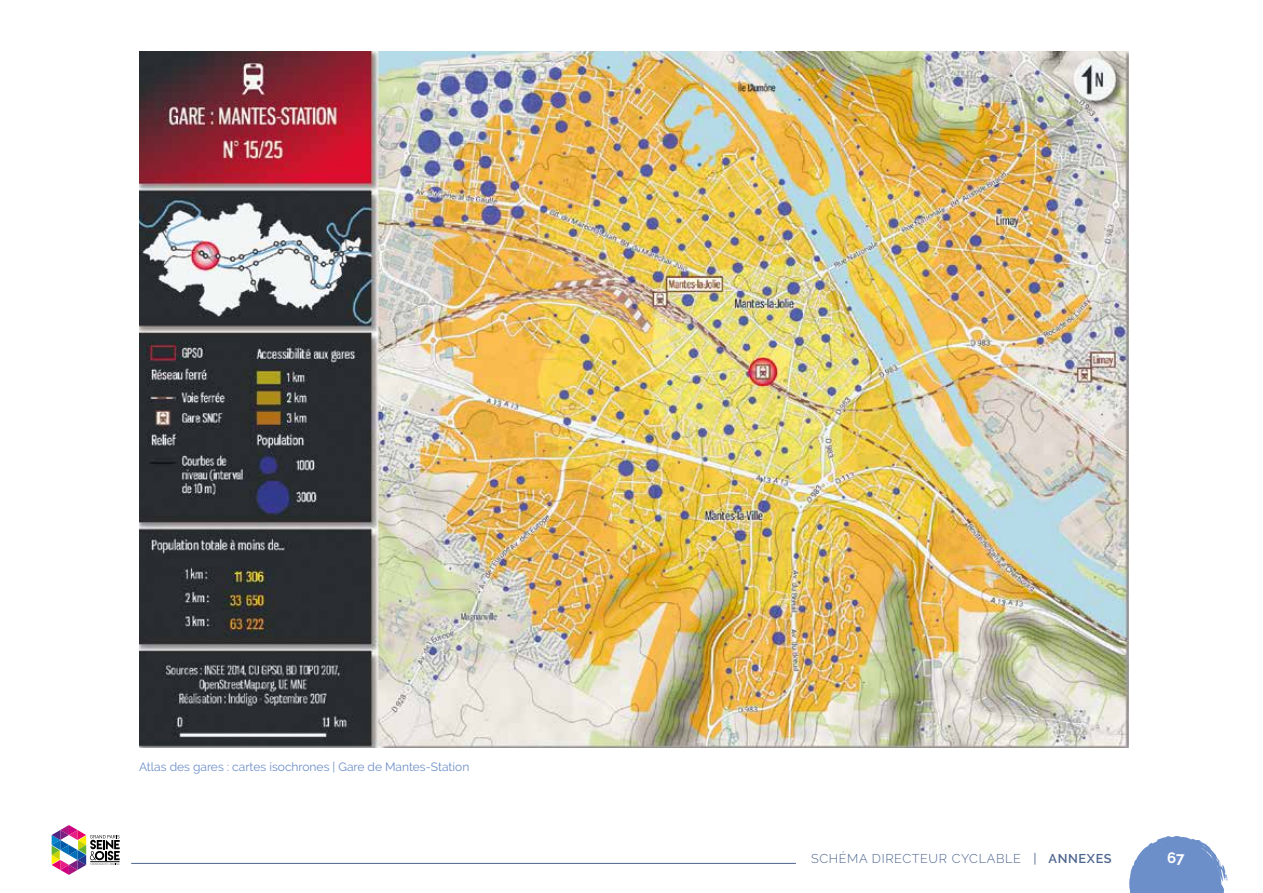
<style>
.page{position:relative;width:1263px;height:893px;background:#fff}
.page>*{position:absolute;margin:0;border:0;box-sizing:border-box;transform-origin:0 0}
.t1{font:700 15px "Raleway";color:#fff}
.t2{font:300 12.75px "Raleway";letter-spacing:.05em;color:#4e658e}
.t3{font:12px "Raleway";color:#6d8fc9}
.s1{font-family:"Gotham";font-weight:400}
.s2{font-weight:600}
</style>
<div class="page">
<svg style="left:1129px;top:836px;width:98px;height:57px"></svg>
<hr style="left:131px;top:863px;width:665px;height:1px;background:#4e658e">
<svg style="left:52px;top:825px;width:68px;height:50px"></svg>
<img style="left:139px;top:51px;width:989px;height:697px">
<p class="t3" style="left:139px;top:760px;width:332px">Atlas des gares : cartes isochrones | Gare de Mantes-Station</p>
<p class="t2" style="left:811px;top:851px;width:302px">SCHÉMA DIRECTEUR CYCLABLE <span class="s1">|</span> <span class="s2">ANNEXES</span></p>
<p class="t1" style="left:1167px;top:849px;width:19px">67</p>
</div>
